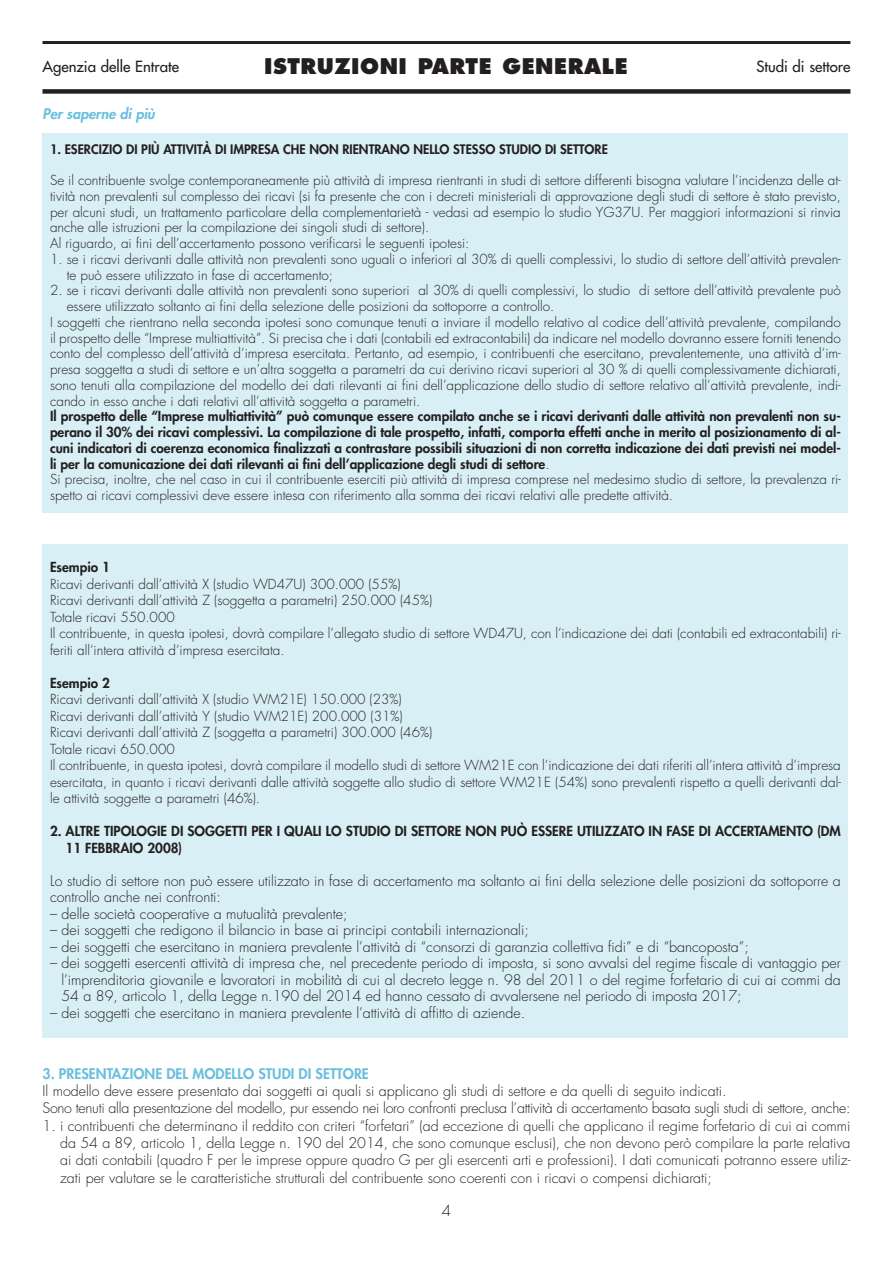
<style>
.page{position:relative;width:893px;height:1263px;background:#fff}
.page>*{position:absolute;margin:0;border:0;box-sizing:border-box;transform-origin:0 0}
.t1{font:800 21px "Futura";letter-spacing:.025em;color:#231f20}
.t2{font:15px "Futura";color:#231f20}
.t3{font:300 15px "Futura";color:#231f20}
.t4{font:300 14.25px/17.4px "Futura";color:#231f20;text-align:justify}
.t5{font:300 14.25px/17.4px "Futura";letter-spacing:-.02em;color:#231f20}
.t6{font:italic 800 14.25px "Futura";color:#6abfde}
.t7{font:300 13.5px/16.5px "Futura";color:#231f20}
.t8{font:800 13.5px/16.5px "Futura";color:#231f20}
.t9{font:800 12.75px "Futura";color:#231f20}
.s1{font-weight:300}
.s2{font-weight:800}
.s3{font-weight:800;color:#6abfde}
</style>
<div class="page">
<div style="left:43px;top:133px;width:805px;height:380px;background:#d8eff5"></div>
<div style="left:43px;top:544px;width:805px;height:494px;background:#d8eff5"></div>
<div style="left:43px;top:89px;width:807px;height:5px;background:#231f20"></div>
<hr style="left:43px;top:41px;width:807px;height:3px;background:#231f20">
<p class="t1" style="left:264px;top:57px;width:365px">ISTRUZIONI PARTE GENERALE</p>
<p class="t2" style="left:43px;top:59px;width:138px">Agenzia delle Entrate</p>
<p class="t2" style="left:756px;top:59px;width:96px">Studi di settore</p>
<p class="t6" style="left:43px;top:107px;width:116px">Per saperne di più</p>
<p class="t9" style="left:50px;top:144px;width:559px">1. ESERCIZIO DI PIÙ ATTIVITÀ DI IMPRESA CHE NON RIENTRANO NELLO STESSO STUDIO DI SETTORE</p>
<p class="t7" style="left:50px;top:173px;width:792px;line-height:15.8px">Se il contribuente svolge contemporaneamente più attività di impresa rientranti in studi di settore differenti bisogna valutare l’incidenza delle at&shy;tività non prevalenti sul complesso dei ricavi (si fa presente che con i decreti ministeriali di approvazione degli studi di settore è stato previsto, per alcuni studi, un trattamento particolare della complementarietà - vedasi ad esempio lo studio YG37U. Per maggiori informazioni si rinvia anche alle istruzioni per la compilazione dei singoli studi di settore).<br>Al riguardo, ai fini dell’accertamento possono verificarsi le seguenti ipotesi:</p>
<p class="t7" style="left:67px;top:252px;width:776px;line-height:15.8px;text-indent:-17px">1. se i ricavi derivanti dalle attività non prevalenti sono uguali o inferiori al 30% di quelli complessivi, lo studio di settore dell’attività prevalen&shy;te può essere utilizzato in fase di accertamento;</p>
<p class="t7" style="left:50px;top:283px;width:792px">2. se i ricavi derivanti dalle attività non prevalenti sono superiori al 30% di quelli complessivi, lo studio di settore dell’attività prevalente può</p>
<p class="t7" style="left:67px;top:299px;width:489px">essere utilizzato soltanto ai fini della selezione delle posizioni da sottoporre a controllo.</p>
<p class="t7" style="left:50px;top:315px;width:792px">I soggetti che rientrano nella seconda ipotesi sono comunque tenuti a inviare il modello relativo al codice dell’attività prevalente, compilando</p>
<p class="t7" style="left:50px;top:331px;width:792px">il prospetto delle “Imprese multiattività”. Si precisa che i dati (contabili ed extracontabili) da indicare nel modello dovranno essere forniti tenendo</p>
<p class="t7" style="left:50px;top:346px;width:792px">conto del complesso dell’attività d’impresa esercitata. Pertanto, ad esempio, i contribuenti che esercitano, prevalentemente, una attività d’im-</p>
<p class="t7" style="left:50px;top:362px;width:792px">presa soggetta a studi di settore e un’altra soggetta a parametri da cui derivino ricavi superiori al 30 % di quelli complessivamente dichiarati,</p>
<p class="t7" style="left:50px;top:378px;width:792px">sono tenuti alla compilazione del modello dei dati rilevanti ai fini dell’applicazione dello studio di settore relativo all’attività prevalente, indi-</p>
<p class="t7" style="left:50px;top:394px;width:372px">cando in esso anche i dati relativi all’attività soggetta a parametri.</p>
<p class="t8" style="left:50px;top:409px;width:792px">Il prospetto delle “Imprese multiattività” può comunque essere compilato anche se i ricavi derivanti dalle attività non prevalenti non su-</p>
<p class="t8" style="left:50px;top:425px;width:792px">perano il 30% dei ricavi complessivi. La compilazione di tale prospetto, infatti, comporta effetti anche in merito al posizionamento di al-</p>
<p class="t8" style="left:50px;top:441px;width:792px">cuni indicatori di coerenza economica finalizzati a contrastare possibili situazioni di non corretta indicazione dei dati previsti nei model-</p>
<p class="t8" style="left:50px;top:456px;width:501px">li per la comunicazione dei dati rilevanti ai fini dell’applicazione degli studi di settore<span class="s1">.</span></p>
<p class="t7" style="left:50px;top:472px;width:792px">Si precisa, inoltre, che nel caso in cui il contribuente eserciti più attività di impresa comprese nel medesimo studio di settore, la prevalenza ri-</p>
<p class="t7" style="left:50px;top:488px;width:625px">spetto ai ricavi complessivi deve essere intesa con riferimento alla somma dei ricavi relativi alle predette attività.</p>
<p class="t7" style="left:50px;top:560px;width:792px"><span class="s2">Esempio 1<br></span>Ricavi derivanti dall’attività X (studio WD47U) 300.000 (55%)<br>Ricavi derivanti dall’attività Z (soggetta a parametri) 250.000 (45%)<br>Totale ricavi 550.000<br>Il contribuente, in questa ipotesi, dovrà compilare l’allegato studio di settore WD47U, con l’indicazione dei dati (contabili ed extracontabili) ri&shy;feriti all’intera attività d’impresa esercitata.</p>
<p class="t7" style="left:50px;top:676px;width:792px"><span class="s2">Esempio 2<br></span>Ricavi derivanti dall’attività X (studio WM21E) 150.000 (23%)<br>Ricavi derivanti dall’attività Y (studio WM21E) 200.000 (31%)<br>Ricavi derivanti dall’attività Z (soggetta a parametri) 300.000 (46%)<br>Totale ricavi 650.000<br>Il contribuente, in questa ipotesi, dovrà compilare il modello studi di settore WM21E con l’indicazione dei dati riferiti all’intera attività d’impresa esercitata, in quanto i ricavi derivanti dalle attività soggette allo studio di settore WM21E (54%) sono prevalenti rispetto a quelli derivanti dal&shy;le attività soggette a parametri (46%).</p>
<p class="t8" style="left:66px;top:824px;width:777px;text-indent:-16px">2. ALTRE TIPOLOGIE DI SOGGETTI PER I QUALI LO STUDIO DI SETTORE NON PUÒ ESSERE UTILIZZATO IN FASE DI ACCERTAMENTO (DM<br>11 FEBBRAIO 2008)</p>
<p class="t4" style="left:50px;top:874px;width:792px;line-height:16.5px">Lo studio di settore non può essere utilizzato in fase di accertamento ma soltanto ai fini della selezione delle posizioni da sottoporre a controllo anche nei confronti:</p>
<p class="t4" style="left:50px;top:906px;width:299px">– delle società cooperative a mutualità prevalente;</p>
<p class="t4" style="left:50px;top:923px;width:480px">– dei soggetti che redigono il bilancio in base ai principi contabili internazionali;</p>
<p class="t4" style="left:50px;top:939px;width:700px">– dei soggetti che esercitano in maniera prevalente l’attività di “consorzi di garanzia collettiva fidi” e di “bancoposta”;</p>
<p class="t4" style="left:61px;top:956px;width:781px;line-height:16.5px;text-indent:-11px">– dei soggetti esercenti attività di impresa che, nel precedente periodo di imposta, si sono avvalsi del regime fiscale di vantaggio per l’imprenditoria giovanile e lavoratori in mobilità di cui al decreto legge n. 98 del 2011 o del regime forfetario di cui ai commi da 54 a 89, articolo 1, della Legge n.190 del 2014 ed hanno cessato di avvalersene nel periodo di imposta 2017;</p>
<p class="t4" style="left:50px;top:1005px;width:477px">– dei soggetti che esercitano in maniera prevalente l’attività di affitto di aziende.</p>
<p class="t5" style="left:43px;top:1066px;width:809px"><span class="s3">3. PRESENTAZIONE DEL MODELLO STUDI DI SETTORE<br></span>Il modello deve essere presentato dai soggetti ai quali si applicano gli studi di settore e da quelli di seguito indicati.<br>Sono tenuti alla presentazione del modello, pur essendo nei loro confronti preclusa l’attività di accertamento basata sugli studi di settore, anche:</p>
<p class="t4" style="left:60px;top:1118px;width:792px;text-indent:-18px">1. i contribuenti che determinano il reddito con criteri “forfetari” (ad eccezione di quelli che applicano il regime forfetario di cui ai commi da 54 a 89, articolo 1, della Legge n. 190 del 2014, che sono comunque esclusi), che non devono però compilare la parte relativa ai dati contabili (quadro F per le imprese oppure quadro G per gli esercenti arti e professioni). I dati comunicati potranno essere utiliz&shy;zati per valutare se le caratteristiche strutturali del contribuente sono coerenti con i ricavi o compensi dichiarati;</p>
<p class="t3" style="left:442px;top:1204px;width:11px">4</p>
</div>
